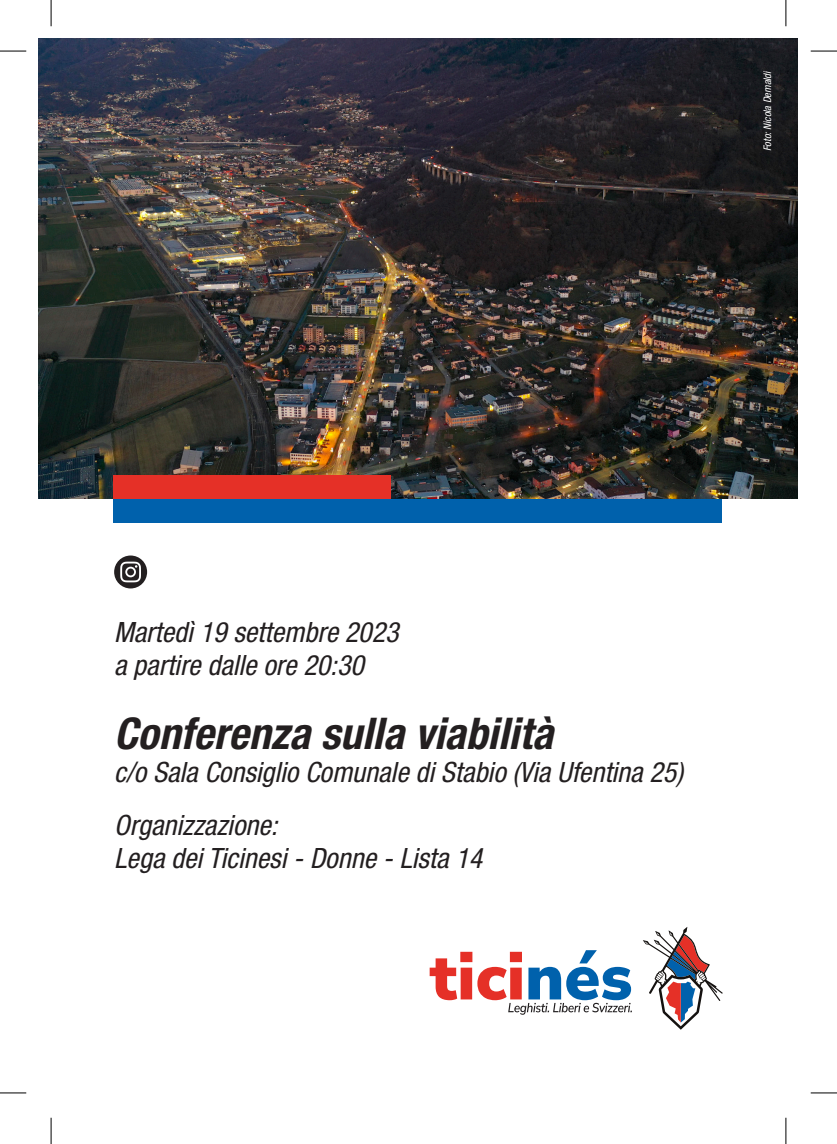
<style>
.page{position:relative;width:837px;height:1144px;background:#fff}
.page>*{position:absolute;margin:0;border:0;box-sizing:border-box;transform-origin:0 0}
.t1{font:italic 700 condensed 43.75px "Helvetica Neue LT Std";color:#231f20}
.t2{font:italic condensed 28px "Helvetica Neue LT Std";color:#231f20}
.t3{font:italic condensed 10.5px "Helvetica Neue LT Std";color:#fff}
</style>
<div class="page">
<img style="left:39px;top:39px;width:757px;height:460px">
<svg style="left:429px;top:950px;width:202px;height:65px"></svg>
<svg style="left:643px;top:927px;width:79px;height:103px"></svg>
<div style="left:113px;top:475px;width:278px;height:24px;background:#e53027"></div>
<div style="left:113px;top:499px;width:609px;height:23px;background:#0061ac"></div>
<svg style="left:114px;top:555px;width:33px;height:33px"></svg>
<svg style="left:120px;top:562px;width:21px;height:20px"></svg>
<svg style="left:0;top:51px;width:26px;height:1px"></svg>
<svg style="left:810px;top:51px;width:26px;height:1px"></svg>
<svg style="left:0;top:1092px;width:26px;height:1px"></svg>
<svg style="left:810px;top:1092px;width:26px;height:1px"></svg>
<svg style="left:51px;top:0;width:1px;height:26px"></svg>
<svg style="left:51px;top:1118px;width:1px;height:26px"></svg>
<svg style="left:785px;top:0;width:1px;height:26px"></svg>
<svg style="left:785px;top:1118px;width:1px;height:26px"></svg>
<p class="t3" style="left:761px;top:151px;width:82px;rotate:-90deg">Foto: Nicola Demaldi</p>
<p class="t2" style="left:114px;top:615px;width:286px">Martedì 19 settembre 2023</p>
<p class="t2" style="left:114px;top:649px;width:251px">a partire dalle ore 20:30</p>
<p class="t1" style="left:114px;top:707px;width:440px">Conferenza sulla viabilità</p>
<p class="t2" style="left:114px;top:756px;width:570px">c/o Sala Consiglio Comunale di Stabio (Via Ufentina 25)</p>
<p class="t2" style="left:114px;top:809px;width:165px">Organizzazione:</p>
<p class="t2" style="left:114px;top:842px;width:369px">Lega dei Ticinesi - Donne - Lista 14</p>
</div>
